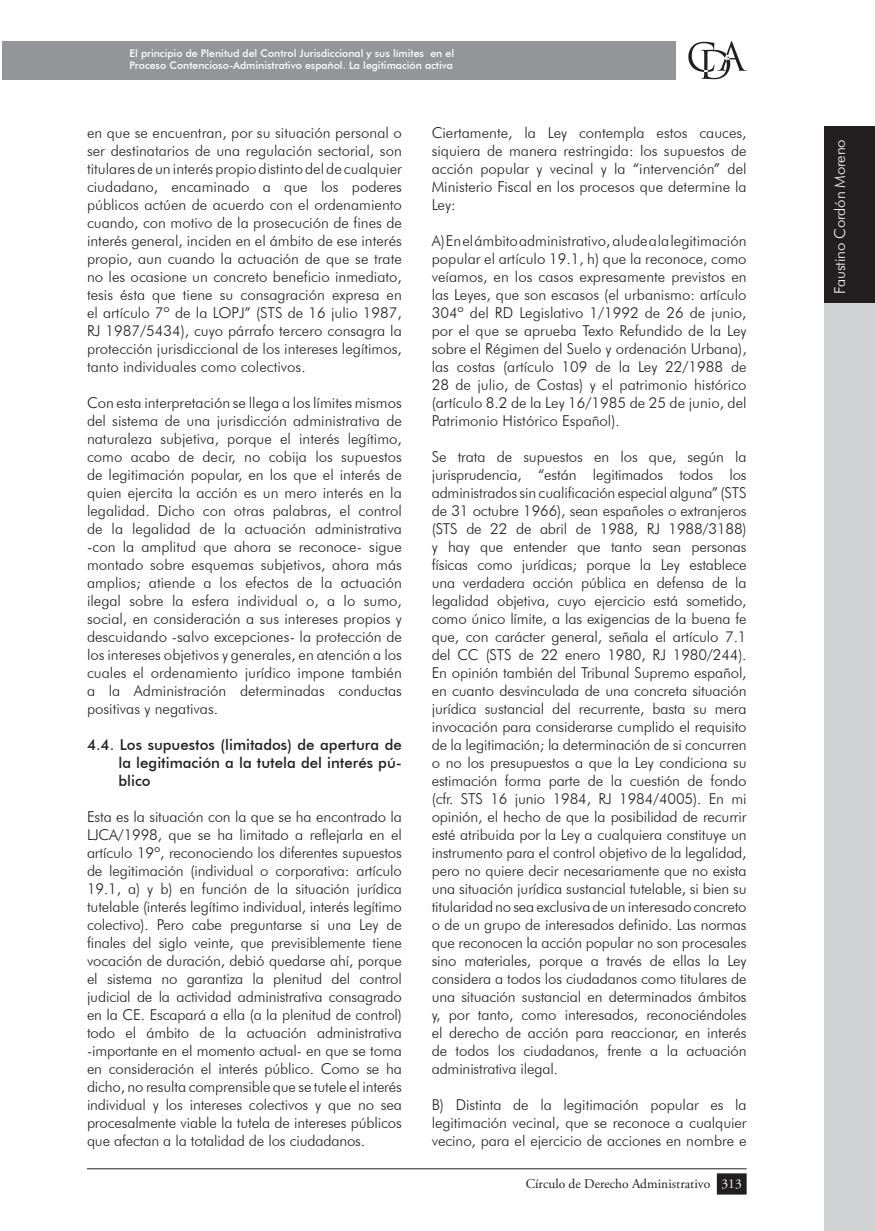
<style>
.page{position:relative;width:875px;height:1231px;background:#fff}
.page>*{position:absolute;margin:0;border:0;box-sizing:border-box;transform-origin:0 0}
.t1{font:300 15px/18px "Futura BT";color:#231f20;text-align:justify}
.t2{font:500 15px/18px "Futura BT";color:#231f20;text-align:justify}
.t3{font:300 15px "Futura BT";letter-spacing:-.01em;color:#fff}
.t4{font:13.5px "Adobe Garamond Pro";color:#231f20}
.t5{font:500 10.5px/12.6px "Futura BT";color:#fff}
.s1{color:#fff}
</style>
<div class="page">
<div style="left:824px;top:294px;width:50px;height:937px;background:#d1d2d4"></div>
<div style="left:2px;top:41px;width:673px;height:39px;background:#939598"></div>
<div style="left:824px;top:126px;width:50px;height:176px;background:#231f20"></div>
<svg style="left:688px;top:41px;width:58px;height:38px"></svg>
<hr style="left:87px;top:1168px;width:659px;height:1px;background:#231f20">
<div style="left:717px;top:1174px;width:28px;height:20px;background:#231f20"></div>
<div style="left:716px;top:1173px;width:30px;height:21px;border:2px solid #231f20"></div>
<p class="t5" style="left:129px;top:47px;width:326px">El principio de Plenitud del Control Jurisdiccional y sus límites en el<br>Proceso Contencioso-Administrativo español. La legitimación activa</p>
<p class="t1" style="left:87px;top:123px;width:316px">en que se encuentran, por su situación personal o ser destinatarios de una regulación sectorial, son titulares de un interés propio distinto del de cualquier ciudadano, encaminado a que los poderes públicos actúen de acuerdo con el ordenamiento cuando, con motivo de la prosecución de fines de interés general, inciden en el ámbito de ese interés propio, aun cuando la actuación de que se trate no les ocasione un concreto beneficio inmediato, tesis ésta que tiene su consagración expresa en el artículo 7º de la LOPJ” (STS de 16 julio 1987, RJ 1987/5434), cuyo párrafo tercero consagra la protección jurisdiccional de los intereses legítimos, tanto individuales como colectivos.</p>
<p class="t1" style="left:87px;top:393px;width:316px">Con esta interpretación se llega a los límites mismos del sistema de una jurisdicción administrativa de naturaleza subjetiva, porque el interés legítimo, como acabo de decir, no cobija los supuestos de legitimación popular, en los que el interés de quien ejercita la acción es un mero interés en la legalidad. Dicho con otras palabras, el control de la legalidad de la actuación administrativa -con la amplitud que ahora se reconoce- sigue montado sobre esquemas subjetivos, ahora más amplios; atiende a los efectos de la actuación ilegal sobre la esfera individual o, a lo sumo, social, en consideración a sus intereses propios y descuidando -salvo excepciones- la protección de los intereses objetivos y generales, en atención a los cuales el ordenamiento jurídico impone también a la Administración determinadas conductas positivas y negativas.</p>
<p class="t2" style="left:118px;top:735px;width:285px;text-indent:-31px">4.4. Los supuestos (limitados) de apertura de la legitimación a la tutela del interés pú&shy;blico</p>
<p class="t1" style="left:87px;top:807px;width:316px">Esta es la situación con la que se ha encontrado la LJCA/1998, que se ha limitado a reflejarla en el artículo 19º, reconociendo los diferentes supuestos de legitimación (individual o corporativa: artículo 19.1, a) y b) en función de la situación jurídica tutelable (interés legítimo individual, interés legítimo colectivo). Pero cabe preguntarse si una Ley de finales del siglo veinte, que previsiblemente tiene vocación de duración, debió quedarse ahí, porque el sistema no garantiza la plenitud del control judicial de la actividad administrativa consagrado en la CE. Escapará a ella (a la plenitud de control) todo el ámbito de la actuación administrativa -importante en el momento actual- en que se toma en consideración el interés público. Como se ha dicho, no resulta comprensible que se tutele el interés individual y los intereses colectivos y que no sea procesalmente viable la tutela de intereses públicos que afectan a la totalidad de los ciudadanos.</p>
<p class="t1" style="left:431px;top:123px;width:316px">Ciertamente, la Ley contempla estos cauces, siquiera de manera restringida: los supuestos de acción popular y vecinal y la “intervención” del Ministerio Fiscal en los procesos que determine la Ley:</p>
<p class="t1" style="left:431px;top:231px;width:316px">A) En el ámbito administrativo, alude a la legitimación popular el artículo 19.1, h) que la reconoce, como veíamos, en los casos expresamente previstos en las Leyes, que son escasos (el urbanismo: artículo 304º del RD Legislativo 1/1992 de 26 de junio, por el que se aprueba Texto Refundido de la Ley sobre el Régimen del Suelo y ordenación Urbana), las costas (artículo 109 de la Ley 22/1988 de 28 de julio, de Costas) y el patrimonio histórico (artículo 8.2 de la Ley 16/1985 de 25 de junio, del Patrimonio Histórico Español).</p>
<p class="t1" style="left:431px;top:447px;width:316px">Se trata de supuestos en los que, según la jurisprudencia, “están legitimados todos los administrados sin cualificación especial alguna” (STS de 31 octubre 1966), sean españoles o extranjeros (STS de 22 de abril de 1988, RJ 1988/3188) y hay que entender que tanto sean personas físicas como jurídicas; porque la Ley establece una verdadera acción pública en defensa de la legalidad objetiva, cuyo ejercicio está sometido, como único límite, a las exigencias de la buena fe que, con carácter general, señala el artículo 7.1 del CC (STS de 22 enero 1980, RJ 1980/244).<br>En opinión también del Tribunal Supremo español, en cuanto desvinculada de una concreta situación jurídica sustancial del recurrente, basta su mera invocación para considerarse cumplido el requisito de la legitimación; la determinación de si concurren o no los presupuestos a que la Ley condiciona su estimación forma parte de la cuestión de fondo (cfr. STS 16 junio 1984, RJ 1984/4005). En mi opinión, el hecho de que la posibilidad de recurrir esté atribuida por la Ley a cualquiera constituye un instrumento para el control objetivo de la legalidad, pero no quiere decir necesariamente que no exista una situación jurídica sustancial tutelable, si bien su titularidad no sea exclusiva de un interesado concreto o de un grupo de interesados definido. Las normas que reconocen la acción popular no son procesales sino materiales, porque a través de ellas la Ley considera a todos los ciudadanos como titulares de una situación sustancial en determinados ámbitos y, por tanto, como interesados, reconociéndoles el derecho de acción para reaccionar, en interés de todos los ciudadanos, frente a la actuación administrativa ilegal.</p>
<p class="t1" style="left:431px;top:1095px;width:316px">B) Distinta de la legitimación popular es la legitimación vecinal, que se reconoce a cualquier vecino, para el ejercicio de acciones en nombre e</p>
<p class="t4" style="left:525px;top:1175px;width:217px">Círculo de Derecho Administrativo <span class="s1">313</span></p>
<p class="t3" style="left:830px;top:294px;width:156px;rotate:-90deg">Faustino Cordón Moreno</p>
</div>
